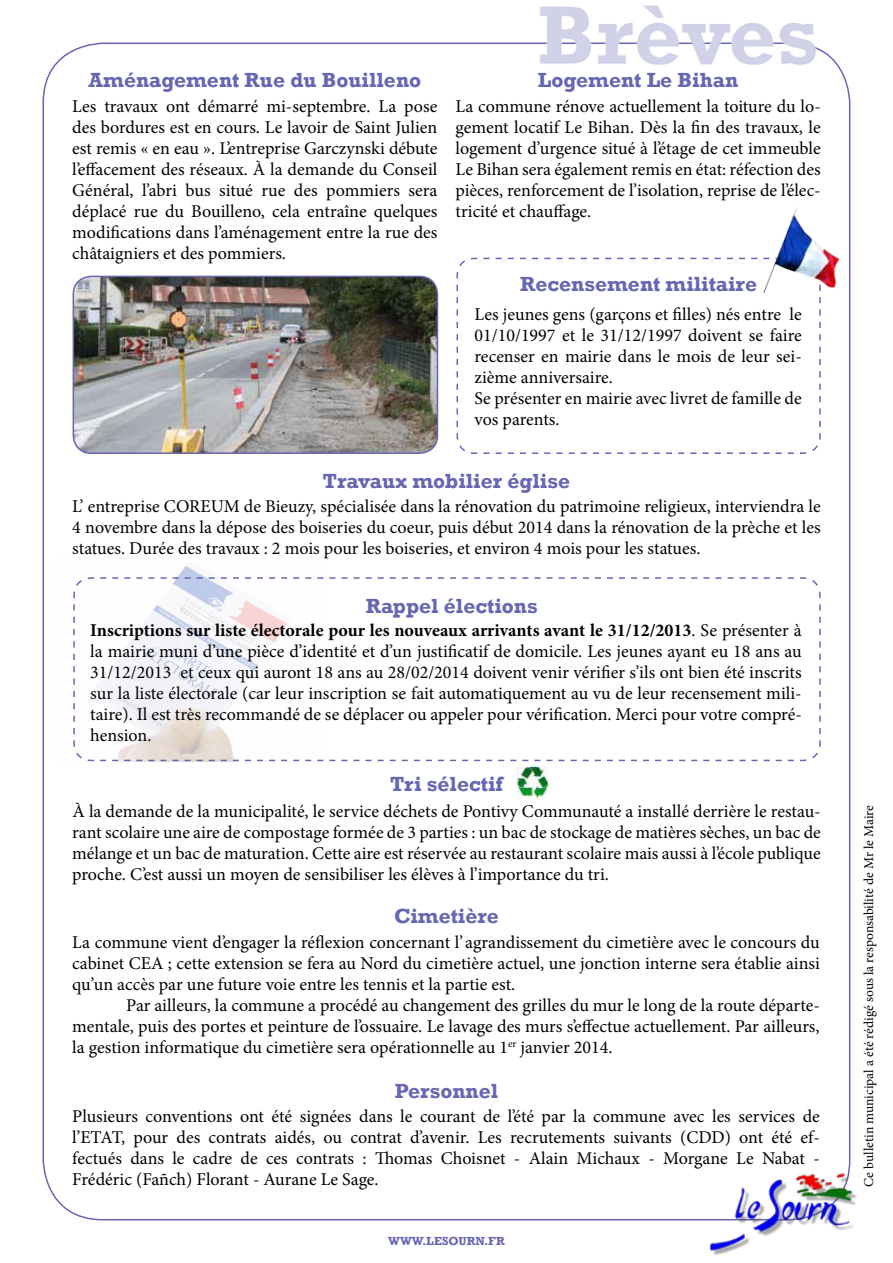
<style>
.page{position:relative;width:893px;height:1263px;background:#fff}
.page>*{position:absolute;margin:0;border:0;box-sizing:border-box;transform-origin:0 0}
.t1{font:700 21px "Rockwell";color:#6766b3}
.t2{font:18px/21px "Minion Pro";color:#000;text-align:justify}
.t3{font:13.5px "Minion Pro";color:#000}
.t4{font:700 12px "Rockwell";color:#6766b3}
.s1{font-weight:700}
</style>
<div class="page">
<svg style="left:73px;top:576px;width:748px;height:186px"></svg>
<img style="left:73px;top:276px;width:364px;height:177px">
<div style="left:73px;top:276px;width:365px;height:178px;border:2px solid #6766b3;border-radius:18px"></div>
<svg style="left:456px;top:257px;width:365px;height:197px"></svg>
<img style="left:708px;top:1168px;width:149px;height:88px">
<img style="left:763px;top:207px;width:77px;height:87px">
<img style="left:516px;top:766px;width:33px;height:33px">
<img style="left:520px;top:5px;width:317px;height:61px">
<p class="t1" style="left:89px;top:67px;width:334px">Aménagement Rue du Bouilleno</p>
<p class="t2" style="left:72px;top:96px;width:367px">Les travaux ont démarré mi-septembre. La pose des bordures est en cours. Le lavoir de Saint Julien est remis « en eau ». L’entreprise Garczynski débute l’effacement des réseaux. à la demande du Conseil Général, l’abri bus situé rue des pommiers sera déplacé rue du Bouilleno, cela entraîne quelques modifications dans l’aménagement entre la rue des châtaigniers et des pommiers.</p>
<p class="t1" style="left:538px;top:67px;width:202px">Logement Le Bihan</p>
<p class="t2" style="left:455px;top:96px;width:367px">La commune rénove actuellement la toiture du lo&shy;gement locatif Le Bihan. Dès la fin des travaux, le logement d’urgence situé à l’étage de cet immeuble Le Bihan sera également remis en état: réfection des pièces, renforcement de l’isolation, reprise de l’élec&shy;tricité et chauffage.</p>
<p class="t1" style="left:520px;top:271px;width:238px">Recensement militaire</p>
<p class="t2" style="left:474px;top:304px;width:329px;text-align:left">Les jeunes gens (garçons et filles) nés entre le 01/10/1997 et le 31/12/1997 doivent se faire recenser en mairie dans le mois de leur sei&shy;zième anniversaire.<br>Se présenter en mairie avec livret de famille de vos parents.</p>
<p class="t1" style="left:323px;top:468px;width:249px">Travaux mobilier église</p>
<p class="t2" style="left:72px;top:495px;width:750px">L’ entreprise COREUM de Bieuzy, spécialisée dans la rénovation du patrimoine religieux, interviendra le 4 novembre dans la dépose des boiseries du coeur, puis début 2014 dans la rénovation de la prèche et les statues. Durée des travaux : 2 mois pour les boiseries, et environ 4 mois pour les statues.</p>
<p class="t1" style="left:366px;top:593px;width:173px">Rappel élections</p>
<p class="t2" style="left:90px;top:620px;width:713px"><span class="s1">Inscriptions sur liste électorale pour les nouveaux arrivants avant le 31/12/2013</span>. Se présenter à la mairie muni d’une pièce d’identité et d’un justificatif de domicile. Les jeunes ayant eu 18 ans au 31/12/2013 et ceux qui auront 18 ans au 28/02/2014 doivent venir vérifier s’ils ont bien été inscrits sur la liste électorale (car leur inscription se fait automatiquement au vu de leur recensement mili&shy;taire). Il est très recommandé de se déplacer ou appeler pour vérification. Merci pour votre compré&shy;hension.</p>
<p class="t1" style="left:390px;top:771px;width:114px">Tri sélectif</p>
<p class="t2" style="left:72px;top:801px;width:750px">à la demande de la municipalité, le service déchets de Pontivy Communauté a installé derrière le restau&shy;rant scolaire une aire de compostage formée de 3 parties : un bac de stockage de matières sèches, un bac de mélange et un bac de maturation. Cette aire est réservée au restaurant scolaire mais aussi à l’école publique proche. C’est aussi un moyen de sensibiliser les élèves à l’importance du tri.</p>
<p class="t1" style="left:394px;top:903px;width:106px">Cimetière</p>
<p class="t2" style="left:72px;top:931px;width:749px">La commune vient d’engager la réflexion concernant l’ agrandissement du cimetière avec le concours du cabinet CEA ; cette extension se fera au Nord du cimetière actuel, une jonction interne sera établie ainsi qu’un accès par une future voie entre les tennis et la partie est.</p>
<p class="t2" style="left:72px;top:994px;width:749px;text-indent:54px">Par ailleurs, la commune a procédé au changement des grilles du mur le long de la route départe&shy;mentale, puis des portes et peinture de l’ossuaire. Le lavage des murs s’effectue actuellement. Par ailleurs, la gestion informatique du cimetière sera opérationnelle au 1<sup>er</sup> janvier 2014.</p>
<p class="t1" style="left:395px;top:1078px;width:105px">Personnel</p>
<p class="t2" style="left:72px;top:1106px;width:749px">Plusieurs conventions ont été signées dans le courant de l’été par la commune avec les services de l’ETAT, pour des contrats aidés, ou contrat d’avenir. Les recrutements suivants (CDD) ont été ef&shy;fectués dans le cadre de ces contrats : Thomas Choisnet - Alain Michaux - Morgane Le Nabat - Frédéric (Fañch) Florant - Aurane Le Sage.</p>
<p class="t4" style="left:388px;top:1233px;width:118px">www.lesourn.fr</p>
<p class="t3" style="left:860px;top:1187px;width:383px;rotate:-90deg">Ce bulletin municipal a été rédigé sous la responsabilité de Mr le Maire</p>
</div>
